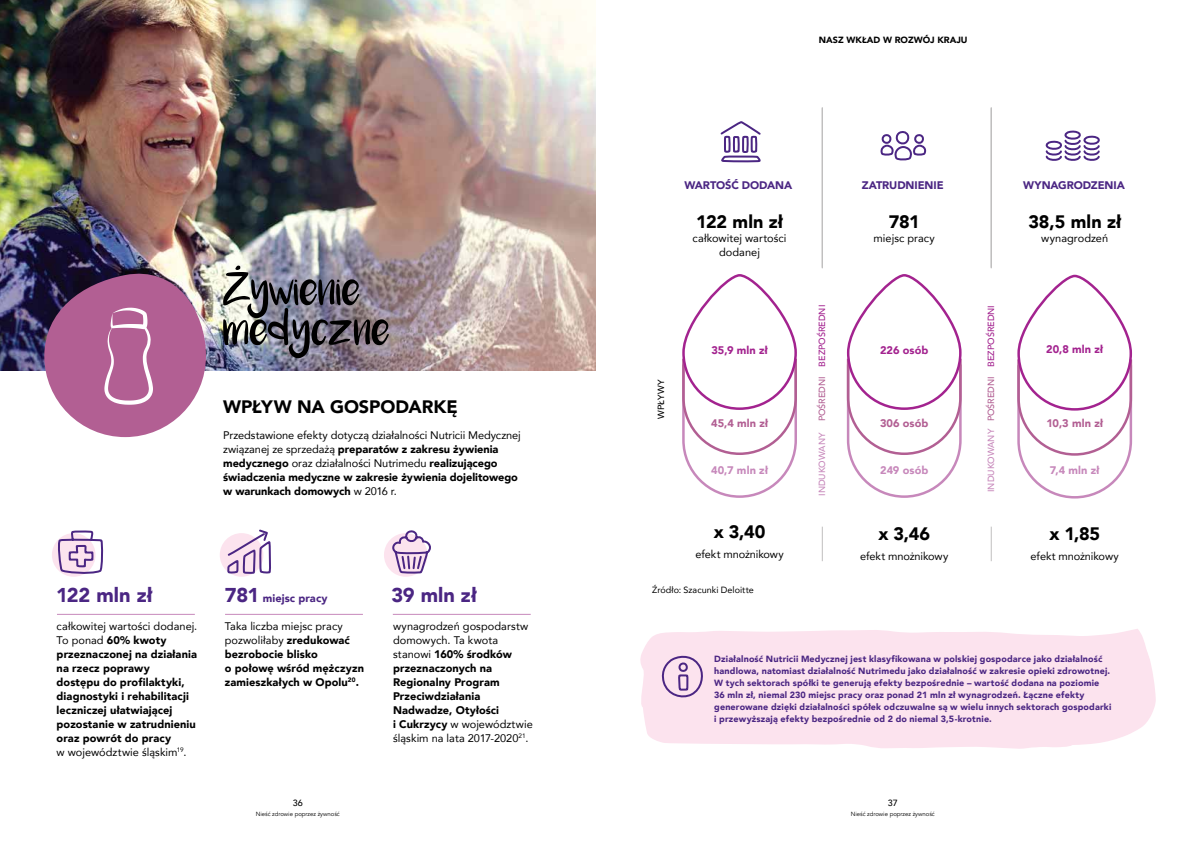
<style>
.page{position:relative;width:1191px;height:842px;background:#fff}
.page>*{position:absolute;margin:0;border:0;box-sizing:border-box;transform-origin:0 0}
.t1{font:900 20px "Avenir";letter-spacing:.005em;color:#4b2683}
.t2{font:900 18px "Avenir";letter-spacing:-.005em;color:#000}
.t3{font:900 11px/14px "Avenir";letter-spacing:.005em;color:#000}
.t4{font:11px/14px "Avenir";color:#000;text-align:center}
.t5{font:900 11px "Avenir";letter-spacing:-.005em;color:#4b2683}
.t6{font:900 11px "Avenir";letter-spacing:.01em;color:#b25f93}
.t7{font:900 11px "Avenir";letter-spacing:.005em;color:#a3238f}
.t8{font:900 11px "Avenir";letter-spacing:.01em;color:#c788bb}
.t9{font:900 9px/12px "Avenir";letter-spacing:.015em;color:#4b2683}
.t10{font:9px "Avenir";letter-spacing:.005em;color:#000}
.t11{font:500 9px "Avenir";color:#a3238f}
.t12{font:900 9px "Avenir";color:#000}
.t13{font:500 9px "Avenir";color:#c788bb}
.t14{font:500 9px "Avenir";color:#b25f93}
.t15{font:500 9px "Avenir";letter-spacing:-.01em;color:#000}
.t16{font:6px "Avenir";color:#000}
.s1{font-weight:400}
.s2{font-size:20px}
</style>
<div class="page">
<div style="left:384px;top:533px;width:43px;height:44px;background:#fce3ee;border-radius:50%"></div>
<div style="left:220px;top:533px;width:43px;height:44px;background:#fce3ee;border-radius:50%"></div>
<div style="left:52px;top:533px;width:43px;height:44px;background:#fce3ee;border-radius:50%"></div>
<img style="left:0;top:0;width:595px;height:371px">
<svg style="left:44px;top:265px;width:162px;height:172px;background:#ad7199"></svg>
<hr style="left:225px;top:614px;width:138px;height:1px;background:#c788bb">
<hr style="left:57px;top:614px;width:138px;height:1px;background:#c788bb">
<hr style="left:393px;top:614px;width:138px;height:1px;background:#c788bb">
<img style="left:223px;top:266px;width:166px;height:92px">
<svg style="left:56px;top:530px;width:48px;height:45px"></svg>
<svg style="left:227px;top:529px;width:44px;height:47px"></svg>
<svg style="left:388px;top:530px;width:43px;height:46px"></svg>
<svg style="left:643px;top:708px;width:429px;height:41px;fill:#fce3ee"></svg>
<div style="left:708px;top:655px;width:447px;height:90px;background:#fce3ee"></div>
<div style="left:640px;top:629px;width:508px;height:79px;background:#fce3ee"></div>
<svg style="left:720px;top:121px;width:41px;height:42px"></svg>
<svg style="left:1045px;top:130px;width:55px;height:31px"></svg>
<svg style="left:880px;top:131px;width:47px;height:30px"></svg>
<svg style="left:846px;top:356px;width:116px;height:142px"></svg>
<div style="left:847px;top:274px;width:114px;height:136px;border:2px solid #a3238f;border-radius:56px"></div>
<svg style="left:1017px;top:357px;width:116px;height:142px"></svg>
<div style="left:1017px;top:275px;width:115px;height:136px;border:2px solid #a3238f;border-radius:56px"></div>
<svg style="left:682px;top:358px;width:115px;height:140px"></svg>
<div style="left:682px;top:274px;width:115px;height:136px;border:2px solid #a3238f;border-radius:56px"></div>
<hr style="left:990px;top:527px;width:1px;height:34px;background:#c0bfbf">
<hr style="left:822px;top:527px;width:1px;height:34px;background:#c0bfbf">
<hr style="left:990px;top:107px;width:1px;height:161px;background:#c0bfbf">
<hr style="left:822px;top:107px;width:1px;height:161px;background:#c0bfbf">
<svg style="left:657px;top:655px;width:49px;height:47px;background:#dec3dc"></svg>
<h2 class="t2" style="left:223px;top:391px;width:236px">WPŁYW NA GOSPODARKĘ</h2>
<p class="t3" style="left:223px;top:428px;width:299px"><span class="s1">Przedstawione efekty dotyczą działalności Nutricii Medycznej związanej ze sprzedażą</span> preparatów z zakresu żywienia medycznego <span class="s1">oraz działalności Nutrimedu</span> realizującego świadczenia medyczne w zakresie żywienia dojelitowego w warunkach domowych <span class="s1">w 2016 r.</span></p>
<h1 class="t1" style="left:56px;top:578px;width:98px">122 mln zł</h1>
<p class="t5" style="left:225px;top:588px;width:104px"><span class="s2">781</span> miejsc pracy</p>
<h1 class="t1" style="left:391px;top:578px;width:87px">39 mln zł</h1>
<p class="t3" style="left:57px;top:619px;width:142px"><span class="s1">całkowitej wartości dodanej.<br>To ponad</span> 60% kwoty przeznaczonej na działania na rzecz poprawy<br>dostępu do profilaktyki, diagnostyki i rehabilitacji leczniczej ułatwiającej pozostanie w zatrudnieniu oraz powrót do pracy<br><span class="s1">w województwie śląskim</span><sup>19</sup><span class="s1">.</span></p>
<p class="t3" style="left:225px;top:619px;width:141px"><span class="s1">Taka liczba miejsc pracy pozwoliłaby</span> zredukować bezrobocie blisko<br>o połowę wśród mężczyzn zamieszkałych w Opolu<sup>20</sup>.</p>
<p class="t3" style="left:393px;top:619px;width:141px"><span class="s1">wynagrodzeń gospodarstw domowych. Ta kwota stanowi</span> 160% środków przeznaczonych na<br>Regionalny Program<br>Przeciwdziałania<br>Nadwadze, Otyłości<br>i Cukrzycy <span class="s1">w województwie śląskim na lata 2017-2020</span><sup>21</sup><span class="s1">.</span></p>
<p class="t15" style="left:293px;top:795px;width:11px">36</p>
<p class="t16" style="left:256px;top:810px;width:86px">Nieść zdrowie poprzez żywność</p>
<p class="t12" style="left:819px;top:32px;width:150px">NASZ WKŁAD W ROZWÓJ KRAJU</p>
<p class="t5" style="left:684px;top:176px;width:109px">WARTOŚĆ DODANA</p>
<p class="t5" style="left:861px;top:176px;width:83px">ZATRUDNIENIE</p>
<p class="t5" style="left:1023px;top:176px;width:103px">WYNAGRODZENIA</p>
<h2 class="t2" style="left:696px;top:207px;width:88px">122 mln zł</h2>
<p class="t4" style="left:692px;top:231px;width:95px">całkowitej wartości dodanej</p>
<p class="t15" style="left:653px;top:418px;width:41px;rotate:-90deg">WPŁYWY</p>
<p class="t7" style="left:711px;top:341px;width:58px">35,9 mln zł</p>
<p class="t6" style="left:711px;top:414px;width:59px">45,4 mln zł</p>
<p class="t8" style="left:711px;top:461px;width:58px">40,7 mln zł</p>
<h2 class="t2" style="left:714px;top:517px;width:53px">x 3,40</h2>
<p class="t4" style="left:695px;top:547px;width:90px">efekt mnożnikowy</p>
<p class="t10" style="left:652px;top:583px;width:103px">Źródło: Szacunki Deloitte</p>
<h2 class="t2" style="left:888px;top:207px;width:33px">781</h2>
<p class="t4" style="left:873px;top:231px;width:63px">miejsc pracy</p>
<h2 class="t2" style="left:1028px;top:207px;width:94px">38,5 mln zł</h2>
<p class="t4" style="left:1041px;top:231px;width:68px">wynagrodzeń</p>
<p class="t11" style="left:814px;top:367px;width:63px;rotate:-90deg">BEZPOŚREDNI</p>
<p class="t11" style="left:983px;top:367px;width:63px;rotate:-90deg">BEZPOŚREDNI</p>
<p class="t14" style="left:814px;top:421px;width:47px;rotate:-90deg">POŚREDNI</p>
<p class="t14" style="left:983px;top:421px;width:47px;rotate:-90deg">POŚREDNI</p>
<p class="t13" style="left:814px;top:496px;width:65px;rotate:-90deg">INDUKOWANY</p>
<p class="t7" style="left:880px;top:341px;width:50px">226 osób</p>
<p class="t7" style="left:1046px;top:339px;width:58px">20,8 mln zł</p>
<p class="t6" style="left:880px;top:414px;width:50px">306 osób</p>
<p class="t8" style="left:880px;top:461px;width:50px">249 osób</p>
<p class="t6" style="left:1046px;top:414px;width:58px">10,3 mln zł</p>
<p class="t8" style="left:1050px;top:461px;width:51px">7,4 mln zł</p>
<p class="t13" style="left:983px;top:492px;width:65px;rotate:-90deg">INDUKOWANY</p>
<h2 class="t2" style="left:878px;top:518px;width:53px">x 3,46</h2>
<p class="t4" style="left:860px;top:549px;width:90px">efekt mnożnikowy</p>
<h2 class="t2" style="left:1049px;top:518px;width:52px">x 1,85</h2>
<p class="t4" style="left:1030px;top:549px;width:90px">efekt mnożnikowy</p>
<p class="t9" style="left:714px;top:653px;width:398px">Działalność Nutricii Medycznej jest klasyfikowana w polskiej gospodarce jako działalność handlowa, natomiast działalność Nutrimedu jako działalność w zakresie opieki zdrowotnej.<br>W tych sektorach spółki te generują efekty bezpośrednie – wartość dodana na poziomie 36 mln zł, niemal 230 miejsc pracy oraz ponad 21 mln zł wynagrodzeń. Łączne efekty generowane dzięki działalności spółek odczuwalne są w wielu innych sektorach gospodarki i przewyższają efekty bezpośrednie od 2 do niemal 3,5-krotnie.</p>
<p class="t15" style="left:887px;top:795px;width:11px">37</p>
<p class="t16" style="left:850px;top:810px;width:86px">Nieść zdrowie poprzez żywność</p>
</div>
